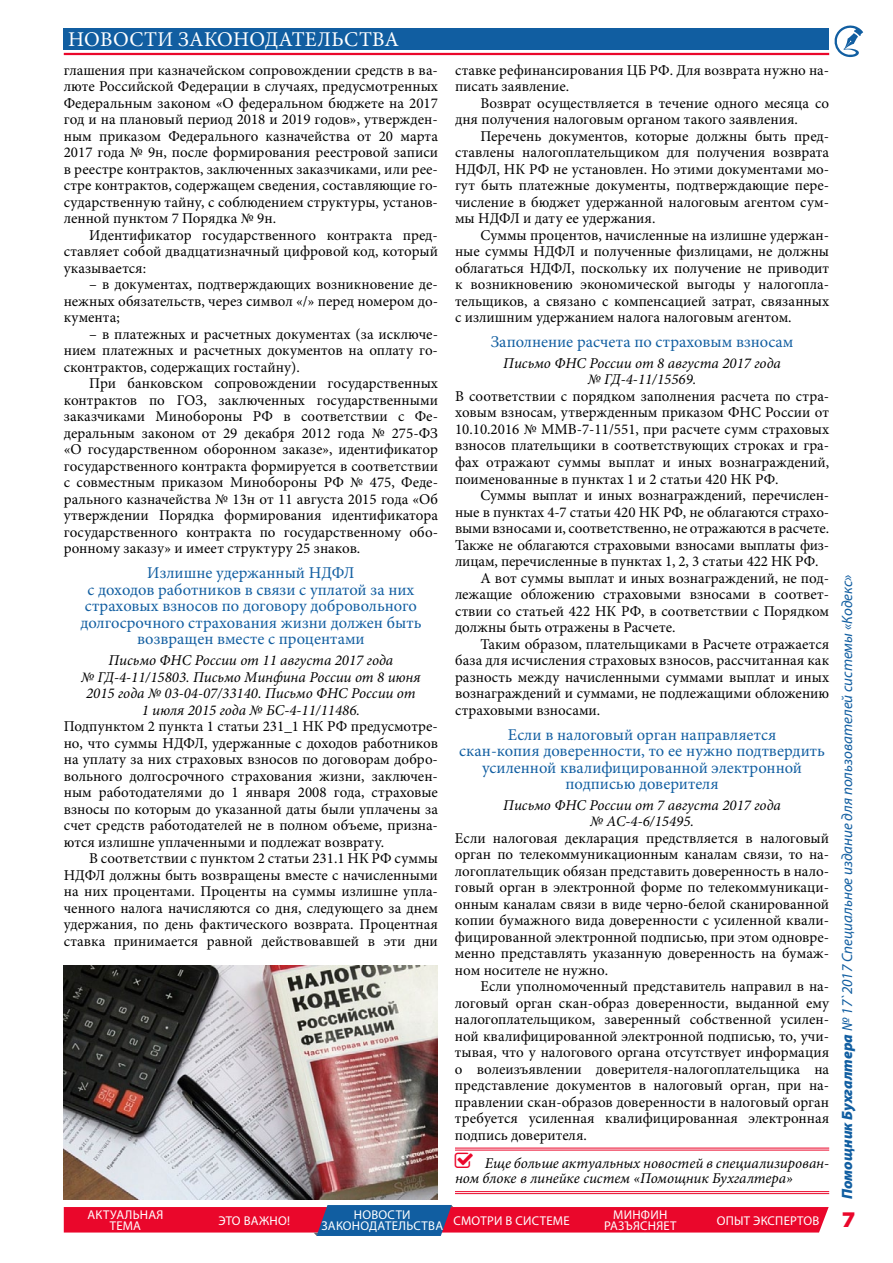
<style>
.page{position:relative;width:893px;height:1263px;background:#fff}
.page>*{position:absolute;margin:0;border:0;box-sizing:border-box;transform-origin:0 0}
.t1{font:900 semi-expanded 22.5px "Myriad Pro";color:#ea072b}
.t2{font:21px "Minion Pro";color:#fff}
.t3{font:16.5px/16.5px "Minion Pro";color:#115ea1;text-align:center}
.t4{font:15px/16.5px "Minion Pro";color:#000;text-align:justify}
.t5{font:italic 15px/16.5px "Minion Pro";color:#000;text-align:center}
.t6{font:italic 15px "Myriad Pro";color:#115ea1}
.t7{font:12.75px/10.5px "Myriad Pro";letter-spacing:.105em;color:#fff}
.t8{font:12.75px "Myriad Pro";letter-spacing:.125em;color:#fff}
.t9{font:12.75px "Myriad Pro";letter-spacing:.13em;color:#fff}
.s1{font-weight:900}
</style>
<div class="page">
<svg style="left:834px;top:25px;width:29px;height:32px"></svg>
<div style="left:64px;top:29px;width:765px;height:21px;background:#115ea1"></div>
<hr style="left:64px;top:53px;width:765px;height:2px;background:#ea072b">
<svg style="left:64px;top:1205px;width:765px;height:31px;background:#c93a5e"></svg>
<hr style="left:455px;top:1147px;width:374px;height:1px;background:#ea072b">
<hr style="left:455px;top:1149px;width:374px;height:1px;background:#ea072b">
<hr style="left:455px;top:1191px;width:374px;height:1px;background:#ea072b">
<hr style="left:455px;top:1193px;width:374px;height:1px;background:#ea072b">
<img style="left:64px;top:965px;width:374px;height:234px">
<h2 class="t2" style="left:68px;top:25px;width:32px">Новости</h2>
<h2 class="t2" style="left:178px;top:25px;width:15px">законодательства</h2>
<p class="t4" style="left:64px;top:62px;width:376px">глашения при казначейском сопровождении средств в ва&shy;люте Российской Федерации в случаях, предусмотренных Федеральным законом «О федеральном бюджете на 2017 год и на плановый период 2018 и 2019 годов», утвержден&shy;ным приказом Федерального казначейства от 20 марта 2017 года № 9н, после формирования реестровой записи в реестре контрактов, заключенных заказчиками, или рее&shy;стре контрактов, содержащем сведения, составляющие го&shy;сударственную тайну, с соблюдением структуры, установ&shy;ленной пунктом 7 Порядка № 9н.</p>
<p class="t4" style="left:64px;top:227px;width:376px;text-indent:26px">Идентификатор государственного контракта пред&shy;ставляет собой двадцатизначный цифровой код, который указывается:</p>
<p class="t4" style="left:64px;top:276px;width:376px;text-indent:26px">– в документах, подтверждающих возникновение де&shy;нежных обязательств, через символ «/» перед номером до&shy;кумента;</p>
<p class="t4" style="left:64px;top:326px;width:376px;text-indent:26px">– в платежных и расчетных документах (за исключе&shy;нием платежных и расчетных документов на оплату го&shy;сконтрактов, содержащих гостайну).</p>
<p class="t4" style="left:64px;top:375px;width:376px;text-indent:26px">При банковском сопровождении государственных контрактов по ГОЗ, заключенных государственными заказчиками Минобороны РФ в соответствии с Фе&shy;деральным законом от 29 декабря 2012 года № 275-ФЗ «О государственном оборонном заказе», идентификатор государственного контракта формируется в соответствии с совместным приказом Минобороны РФ № 475, Феде&shy;рального казначейства № 13н от 11 августа 2015 года «Об утверждении Порядка формирования идентификатора государственного контракта по государственному обо&shy;ронному заказу» и имеет структуру 25 знаков.</p>
<p class="t3" style="left:80px;top:565px;width:343px">Излишне удержанный НДФЛ<br>с доходов работников в связи с уплатой за них страховых взносов по договору добровольного долгосрочного страхования жизни должен быть возвращен вместе с процентами</p>
<p class="t5" style="left:81px;top:652px;width:341px">Письмо ФНС России от 11 августа 2017 года<br>№ ГД-4-11/15803. Письмо Минфина России от 8 июня 2015 года № 03-04-07/33140. Письмо ФНС России от 1 июля 2015 года № БС-4-11/11486.</p>
<p class="t4" style="left:64px;top:718px;width:376px">Подпунктом 2 пункта 1 статьи 231_1 НК РФ предусмотре&shy;но, что суммы НДФЛ, удержанные с доходов работников на уплату за них страховых взносов по договорам добро&shy;вольного долгосрочного страхования жизни, заключен&shy;ным работодателями до 1 января 2008 года, страховые взносы по которым до указанной даты были уплачены за счет средств работодателей не в полном объеме, призна&shy;ются излишне уплаченными и подлежат возврату.</p>
<p class="t4" style="left:64px;top:850px;width:376px;text-indent:26px">В соответствии с пунктом 2 статьи 231.1 НК РФ суммы НДФЛ должны быть возвращены вместе с начисленными на них процентами. Проценты на суммы излишне упла&shy;ченного налога начисляются со дня, следующего за днем удержания, по день фактического возврата. Процентная ставка принимается равной действовавшей в эти дни</p>
<p class="t4" style="left:455px;top:62px;width:376px">ставке рефинансирования ЦБ РФ. Для возврата нужно на&shy;писать заявление.</p>
<p class="t4" style="left:455px;top:95px;width:376px;text-indent:26px">Возврат осуществляется в течение одного месяца со дня получения налоговым органом такого заявления.</p>
<p class="t4" style="left:455px;top:128px;width:376px;text-indent:26px">Перечень документов, которые должны быть пред&shy;ставлены налогоплательщиком для получения возврата НДФЛ, НК РФ не установлен. Но этими документами мо&shy;гут быть платежные документы, подтверждающие пере&shy;числение в бюджет удержанной налоговым агентом сум&shy;мы НДФЛ и дату ее удержания.</p>
<p class="t4" style="left:455px;top:227px;width:376px;text-indent:26px">Суммы процентов, начисленные на излишне удержан&shy;ные суммы НДФЛ и полученные физлицами, не должны облагаться НДФЛ, поскольку их получение не приводит к возникновению экономической выгоды у налогопла&shy;тельщиков, а связано с компенсацией затрат, связанных с излишним удержанием налога налоговым агентом.</p>
<p class="t3" style="left:491px;top:334px;width:304px">Заполнение расчета по страховым взносам</p>
<p class="t5" style="left:503px;top:355px;width:279px">Письмо ФНС России от 8 августа 2017 года № ГД-4-11/15569.</p>
<p class="t4" style="left:455px;top:388px;width:376px">В соответствии с порядком заполнения расчета по стра&shy;ховым взносам, утвержденным приказом ФНС России от 10.10.2016 № ММВ-7-11/551, при расчете сумм страховых взносов плательщики в соответствующих строках и гра&shy;фах отражают суммы выплат и иных вознаграждений, поименованные в пунктах 1 и 2 статьи 420 НК РФ.</p>
<p class="t4" style="left:480px;top:487px;width:350px">Суммы выплат и иных вознаграждений, перечислен-</p>
<p class="t4" style="left:455px;top:503px;width:376px">ные в пунктах 4-7 статьи 420 НК РФ, не облагаются страхо-</p>
<p class="t4" style="left:455px;top:520px;width:376px">выми взносами и, соответственно, не отражаются в расчете.</p>
<p class="t4" style="left:455px;top:536px;width:376px">Также не облагаются страховыми взносами выплаты физ-</p>
<p class="t4" style="left:455px;top:553px;width:365px">лицам, перечисленные в пунктах 1, 2, 3 статьи 422 НК РФ.</p>
<p class="t4" style="left:480px;top:569px;width:350px">А вот суммы выплат и иных вознаграждений, не под-</p>
<p class="t4" style="left:455px;top:586px;width:376px">лежащие обложению страховыми взносами в соответ-</p>
<p class="t4" style="left:455px;top:602px;width:376px">ствии со статьей 422 НК РФ, в соответствии с Порядком</p>
<p class="t4" style="left:455px;top:619px;width:222px">должны быть отражены в Расчете.</p>
<p class="t4" style="left:480px;top:635px;width:350px">Таким образом, плательщиками в Расчете отражается</p>
<p class="t4" style="left:455px;top:652px;width:376px">база для исчисления страховых взносов, рассчитанная как</p>
<p class="t4" style="left:455px;top:668px;width:376px">разность между начисленными суммами выплат и иных</p>
<p class="t4" style="left:455px;top:685px;width:376px">вознаграждений и суммами, не подлежащими обложению</p>
<p class="t4" style="left:455px;top:701px;width:147px">страховыми взносами.</p>
<p class="t3" style="left:459px;top:726px;width:367px">Если в налоговый орган направляется<br>скан-копия доверенности, то ее нужно подтвердить усиленной квалифицированной электронной подписью доверителя</p>
<p class="t5" style="left:503px;top:797px;width:279px">Письмо ФНС России от 7 августа 2017 года № АС-4-6/15495.</p>
<p class="t4" style="left:455px;top:830px;width:376px">Если налоговая декларация предствляется в налоговый орган по телекоммуникационным каналам связи, то на&shy;логоплательщик обязан представить доверенность в нало&shy;говый орган в электронной форме по телекоммуникаци&shy;онным каналам связи в виде черно-белой сканированной копии бумажного вида доверенности с усиленной квали&shy;фицированной электронной подписью, при этом одновре&shy;менно представлять указанную доверенность на бумаж&shy;ном носителе не нужно.</p>
<p class="t4" style="left:455px;top:978px;width:376px;text-indent:26px">Если уполномоченный представитель направил в на&shy;логовый орган скан-образ доверенности, выданной ему налогоплательщиком, заверенный собственной усилен&shy;ной квалифицированной электронной подписью, то, учи&shy;тывая, что у налогового органа отсутствует информация о волеизъявлении доверителя-налогоплательщика на представление документов в налоговый орган, при на&shy;правлении скан-образов доверенности в налоговый орган требуется усиленная квалифицированная электронная подпись доверителя.</p>
<p class="t5" style="left:455px;top:1155px;width:376px;line-height:15px;text-align:left;text-indent:30px">Еще больше актуальных новостей в специализирован&shy;ном блоке в линейке систем «Помощник Бухгалтера»</p>
<p class="t7" style="left:110px;top:1209px;width:55px;text-indent:-22px">Актуальная тема</p>
<p class="t7" style="left:218px;top:1215px;width:73px">это важно!</p>
<p class="t7" style="left:354px;top:1209px;width:58px">но вости</p>
<p class="t7" style="left:321px;top:1220px;width:31px">законо</p>
<p class="t7" style="left:369px;top:1220px;width:94px">дательства смо</p>
<p class="t9" style="left:481px;top:1212px;width:91px">три в системе</p>
<p class="t7" style="left:604px;top:1209px;width:73px;text-align:center">минфин разъясн яет</p>
<p class="t8" style="left:717px;top:1212px;width:104px">опыт экспертов</p>
<p class="t6" style="left:838px;top:1199px;width:626px;rotate:-90deg"><span class="s1">Помощник Бухгалтера</span> № 17`2017 Специальное издание для пользователей системы «Кодекс»</p>
<h1 class="t1" style="left:842px;top:1204px;width:15px">7</h1>
</div>
